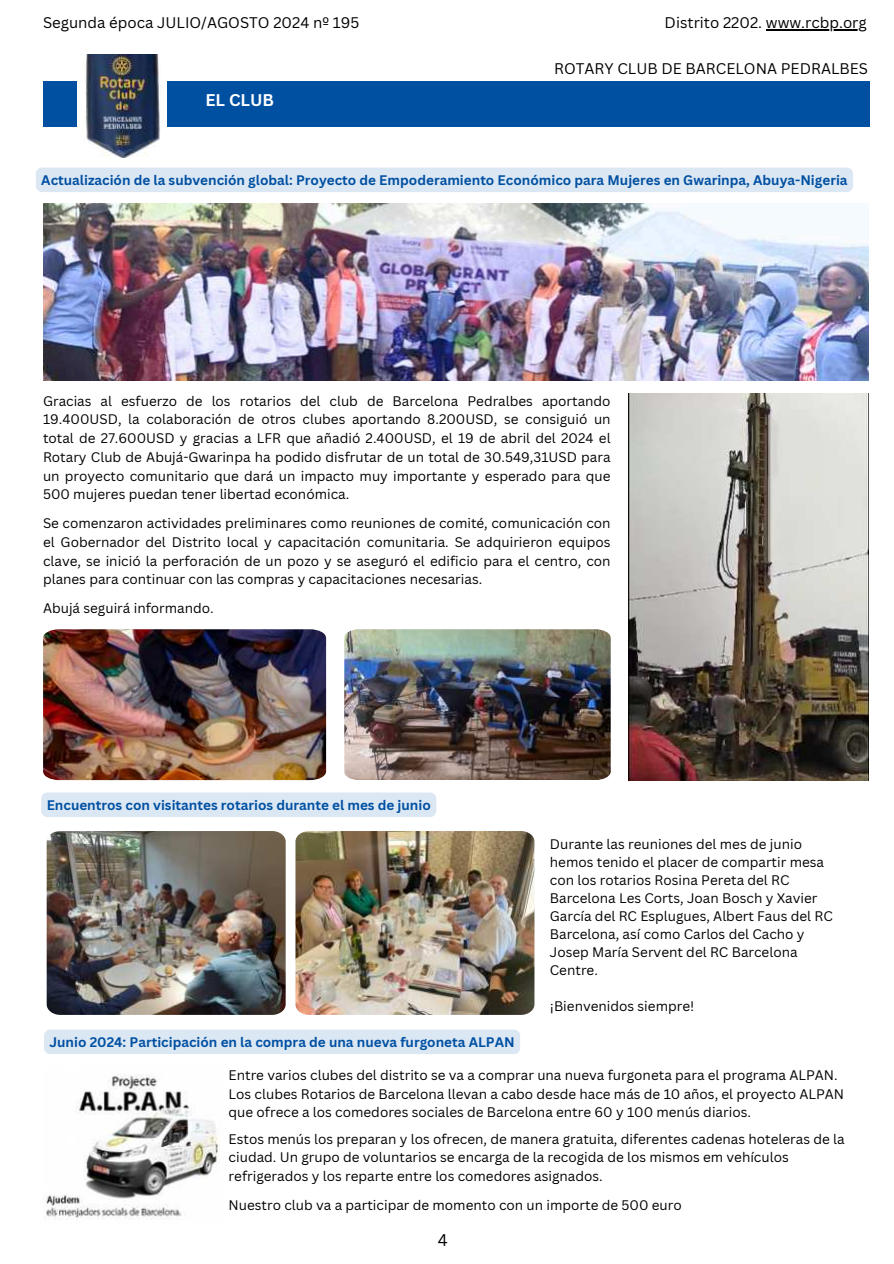
<style>
.page{position:relative;width:894px;height:1264px;background:#fff}
.page>*{position:absolute;margin:0;border:0;box-sizing:border-box;transform-origin:0 0}
.t1{font:700 16.5px "Canva Sans";color:#fff}
.t2{font:16.5px "Canva Sans";color:#000}
.t3{font:15px "Canva Sans";color:#000}
.t4{font:13.5px/18.8px "Canva Sans";color:#000}
.t5{font:700 13.5px "Canva Sans";color:#0050a2}
</style>
<div class="page">
<div style="left:43px;top:81px;width:826px;height:45px;background:#0050a2"></div>
<div style="left:78px;top:27px;width:89px;height:119px;background:#fff"></div>
<img style="left:84px;top:54px;width:76px;height:103px">
<img style="left:47px;top:831px;width:238px;height:183px">
<img style="left:295px;top:831px;width:239px;height:183px">
<img style="left:43px;top:1074px;width:177px;height:146px">
<img style="left:43px;top:629px;width:283px;height:151px">
<img style="left:344px;top:629px;width:266px;height:151px">
<img style="left:43px;top:203px;width:824px;height:178px">
<img style="left:628px;top:393px;width:240px;height:387px">
<hr style="left:765px;top:29px;width:101px;height:2px;background:#000">
<div style="left:41px;top:792px;width:395px;height:25px;background:#dbe7f3"></div>
<div style="left:44px;top:1029px;width:476px;height:25px;background:#dbe7f3"></div>
<div style="left:36px;top:167px;width:816px;height:25px;background:#dbe7f3"></div>
<p class="t3" style="left:43px;top:14px;width:318px">Segunda época JULIO/AGOSTO 2024 nº 195</p>
<p class="t3" style="left:664px;top:14px;width:204px">Distrito 2202. www.rcbp.org</p>
<p class="t1" style="left:205px;top:90px;width:70px">EL CLUB</p>
<p class="t3" style="left:554px;top:60px;width:315px">ROTARY CLUB DE BARCELONA PEDRALBES</p>
<p class="t5" style="left:41px;top:172px;width:807px">Actualización de la subvención global: Proyecto de Empoderamiento Económico para Mujeres en Gwarinpa, Abuya-Nigeria</p>
<p class="t4" style="left:43px;top:391px;width:569px;text-align:justify">Gracias al esfuerzo de los rotarios del club de Barcelona Pedralbes aportando 19.400USD, la colaboración de otros clubes aportando 8.200USD, se consiguió un total de 27.600USD y gracias a LFR que añadió 2.400USD, el 19 de abril del 2024 el Rotary Club de Abujá-Gwarinpa ha podido disfrutar de un total de 30.549,31USD para un proyecto comunitario que dará un impacto muy importante y esperado para que 500 mujeres puedan tener libertad económica.</p>
<p class="t4" style="left:43px;top:514px;width:569px;text-align:justify">Se comenzaron actividades preliminares como reuniones de comité, comunicación con el Gobernador del Distrito local y capacitación comunitaria. Se adquirieron equipos clave, se inició la perforación de un pozo y se aseguró el edificio para el centro, con planes para continuar con las compras y capacitaciones necesarias.</p>
<p class="t4" style="left:43px;top:599px;width:172px">Abujá seguirá informando.</p>
<p class="t5" style="left:47px;top:797px;width:385px">Encuentros con visitantes rotarios durante el mes de junio</p>
<p class="t4" style="left:549px;top:835px;width:284px;line-height:18px">Durante las reuniones del mes de junio hemos tenido el placer de compartir mesa con los rotarios Rosina Pereta del RC Barcelona Les Corts, Joan Bosch y Xavier García del RC Esplugues, Albert Faus del RC Barcelona, así como Carlos del Cacho y Josep María Servent del RC Barcelona Centre.</p>
<p class="t4" style="left:549px;top:996px;width:146px">¡Bienvenidos siempre!</p>
<p class="t5" style="left:49px;top:1033px;width:466px">Junio 2024: Participación en la compra de una nueva furgoneta ALPAN</p>
<p class="t4" style="left:228px;top:1066px;width:617px">Entre varios clubes del distrito se va a comprar una nueva furgoneta para el programa ALPAN.<br>Los clubes Rotarios de Barcelona llevan a cabo desde hace más de 10 años, el proyecto ALPAN que ofrece a los comedores sociales de Barcelona entre 60 y 100 menús diarios.</p>
<p class="t4" style="left:228px;top:1129px;width:617px">Estos menús los preparan y los ofrecen, de manera gratuita, diferentes cadenas hoteleras de la ciudad. Un grupo de voluntarios se encarga de la recogida de los mismos em vehículos refrigerados y los reparte entre los comedores asignados.</p>
<p class="t4" style="left:228px;top:1195px;width:454px">Nuestro club va a participar de momento con un importe de 500 euro</p>
<p class="t2" style="left:437px;top:1230px;width:11px">4</p>
</div>
